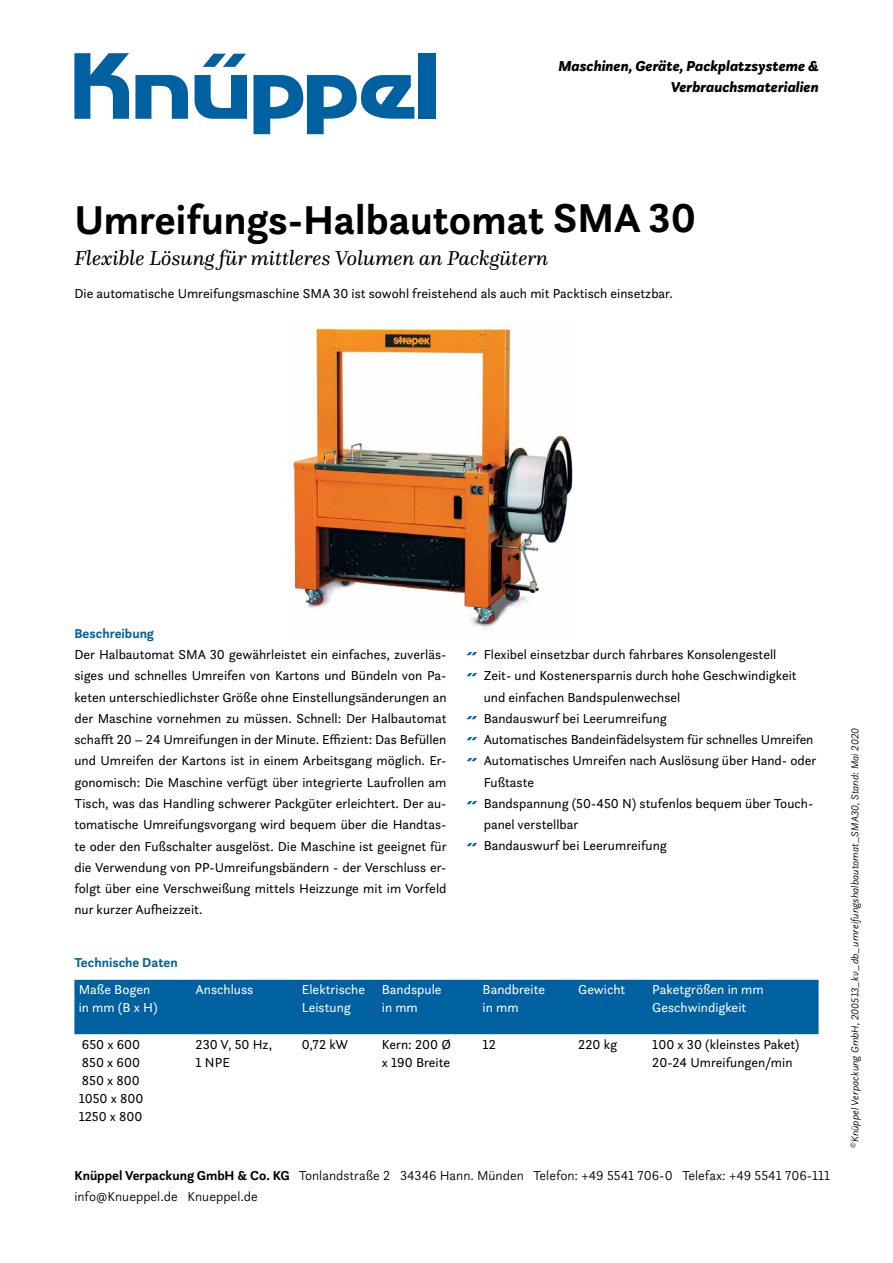
<style>
.page{position:relative;width:893px;height:1263px;background:#fff}
.page>*{position:absolute;margin:0;border:0;box-sizing:border-box;transform-origin:0 0}
.t1{font:700 42px "Questa Sans";color:#000}
.t2{font:italic 21px "Questa";color:#000}
.t3{font:italic 900 15px/21.3px "Questa Sans";color:#000;text-align:right}
.t4{font:13.5px/21.3px "Questa Sans";color:#000}
.t5{font:300 13.5px/21.3px "Questa Sans";color:#000}
.t6{font:13.5px/18px "Questa Sans";color:#fff}
.t7{font:700 13.5px "Questa Sans";color:#0061a1}
.t8{font:italic 300 10.5px "Questa Sans";color:#000}
.s1{font-family:"Typeface";font-size:12.45px;color:#0061a1}
.s2{font-weight:700}
</style>
<div class="page">
<div style="left:418px;top:53px;width:18px;height:66px;background:#0061a1"></div>
<svg style="left:254px;top:75px;width:160px;height:59px"></svg>
<svg style="left:203px;top:54px;width:43px;height:13px"></svg>
<svg style="left:195px;top:75px;width:52px;height:44px"></svg>
<svg style="left:135px;top:75px;width:53px;height:44px"></svg>
<svg style="left:74px;top:53px;width:55px;height:66px"></svg>
<div style="left:74px;top:980px;width:745px;height:54px;background:#0061a1"></div>
<svg style="left:74px;top:1034px;width:745px;height:1px"></svg>
<img style="left:288px;top:324px;width:285px;height:305px">
<p class="t3" style="left:558px;top:55px;width:262px">Maschinen, Geräte, Packplatzsysteme &amp;<br>Verbrauchsmaterialien</p>
<h1 class="t1" style="left:74px;top:193px;width:623px">Umreifungs-Halbautomat SMA 30</h1>
<h2 class="t2" style="left:74px;top:245px;width:475px">Flexible Lösung für mittleres Volumen an Packgütern</h2>
<p class="t4" style="left:74px;top:282px;width:600px">Die automatische Umreifungsmaschine SMA 30 ist sowohl freistehend als auch mit Packtisch einsetzbar.</p>
<p class="t7" style="left:74px;top:625px;width:81px">Beschreibung</p>
<p class="t4" style="left:74px;top:644px;width:374px;text-align:justify">Der Halbautomat SMA 30 gewährleistet ein einfaches, zuverläs&shy;siges und schnelles Umreifen von Kartons und Bündeln von Pa&shy;keten unterschiedlichster Größe ohne Einstellungsänderungen an der Maschine vornehmen zu müssen. Schnell: Der Halbautomat schafft 20 – 24 Umreifungen in der Minute. Effizient: Das Befüllen und Umreifen der Kartons ist in einem Arbeitsgang möglich. Er&shy;gonomisch: Die Maschine verfügt über integrierte Laufrollen am Tisch, was das Handling schwerer Packgüter erleichtert. Der au&shy;tomatische Umreifungsvorgang wird bequem über die Handtas&shy;te oder den Fußschalter ausgelöst. Die Maschine ist geeignet für die Verwendung von PP-Umreifungsbändern - der Verschluss er&shy;folgt über eine Verschweißung mittels Heizzunge mit im Vorfeld nur kurzer Aufheizzeit.</p>
<p class="t4" style="left:467px;top:644px;width:311px"><span class="s1">a</span> Flexibel einsetzbar durch fahrbares Konsolengestell</p>
<p class="t4" style="left:467px;top:665px;width:332px"><span class="s1">a</span> Zeit- und Kostenersparnis durch hohe Geschwindigkeit</p>
<p class="t4" style="left:484px;top:686px;width:198px">und einfachen Bandspulenwechsel</p>
<p class="t4" style="left:467px;top:707px;width:202px"><span class="s1">a</span> Bandauswurf bei Leerumreifung</p>
<p class="t4" style="left:467px;top:729px;width:348px"><span class="s1">a</span> Automatisches Bandeinfädelsystem für schnelles Umreifen</p>
<p class="t4" style="left:467px;top:750px;width:351px"><span class="s1">a</span> Automatisches Umreifen nach Auslösung über Hand- oder</p>
<p class="t4" style="left:484px;top:771px;width:52px">Fußtaste</p>
<p class="t4" style="left:467px;top:792px;width:348px"><span class="s1">a</span> Bandspannung (50-450 N) stufenlos bequem über Touch-</p>
<p class="t4" style="left:484px;top:814px;width:96px">panel verstellbar</p>
<p class="t4" style="left:467px;top:835px;width:202px"><span class="s1">a</span> Bandauswurf bei Leerumreifung</p>
<p class="t7" style="left:74px;top:954px;width:105px">Technische Daten</p>
<p class="t6" style="left:79px;top:980px;width:80px">Maße Bogen in mm (B x H)</p>
<p class="t6" style="left:196px;top:980px;width:59px">Anschluss</p>
<p class="t6" style="left:302px;top:980px;width:65px">Elektrische<br>Leistung</p>
<p class="t6" style="left:382px;top:980px;width:61px">Bandspule in mm</p>
<p class="t6" style="left:483px;top:980px;width:64px">Bandbreite in mm</p>
<p class="t6" style="left:578px;top:980px;width:49px">Gewicht</p>
<p class="t6" style="left:652px;top:980px;width:113px">Paketgrößen in mm<br>Geschwindigkeit</p>
<p class="t4" style="left:79px;top:1035px;width:66px;line-height:18px">650 x 600<br>850 x 600<br>850 x 800<br>1050 x 800<br>1250 x 800</p>
<p class="t4" style="left:196px;top:1035px;width:78px;line-height:18px">230 V, 50 Hz,<br>1 NPE</p>
<p class="t4" style="left:302px;top:1033px;width:48px">0,72 kW</p>
<p class="t4" style="left:382px;top:1035px;width:71px;line-height:18px">Kern: 200 Ø x 190 Breite</p>
<p class="t4" style="left:483px;top:1033px;width:15px">12</p>
<p class="t4" style="left:578px;top:1033px;width:40px">220 kg</p>
<p class="t4" style="left:652px;top:1035px;width:149px;line-height:18px">100 x 30 (kleinstes Paket)<br>20-24 Umreifungen/min</p>
<p class="t5" style="left:74px;top:1164px;width:757px"><span class="s2">Knüppel Verpackung GmbH &amp; Co. KG</span> Tonlandstraße 2 34346 Hann. Münden Telefon: +49 5541 706-0 Telefax: +49 5541 706-111 info@Knueppel.de Knueppel.de</p>
<p class="t8" style="left:848px;top:1148px;width:422px;rotate:-90deg"><sup>©</sup>Knüppel Verpackung GmbH, 200513_kv_db_umreifungshalbautomat_SMA30, Stand: Mai 2020</p>
</div>
